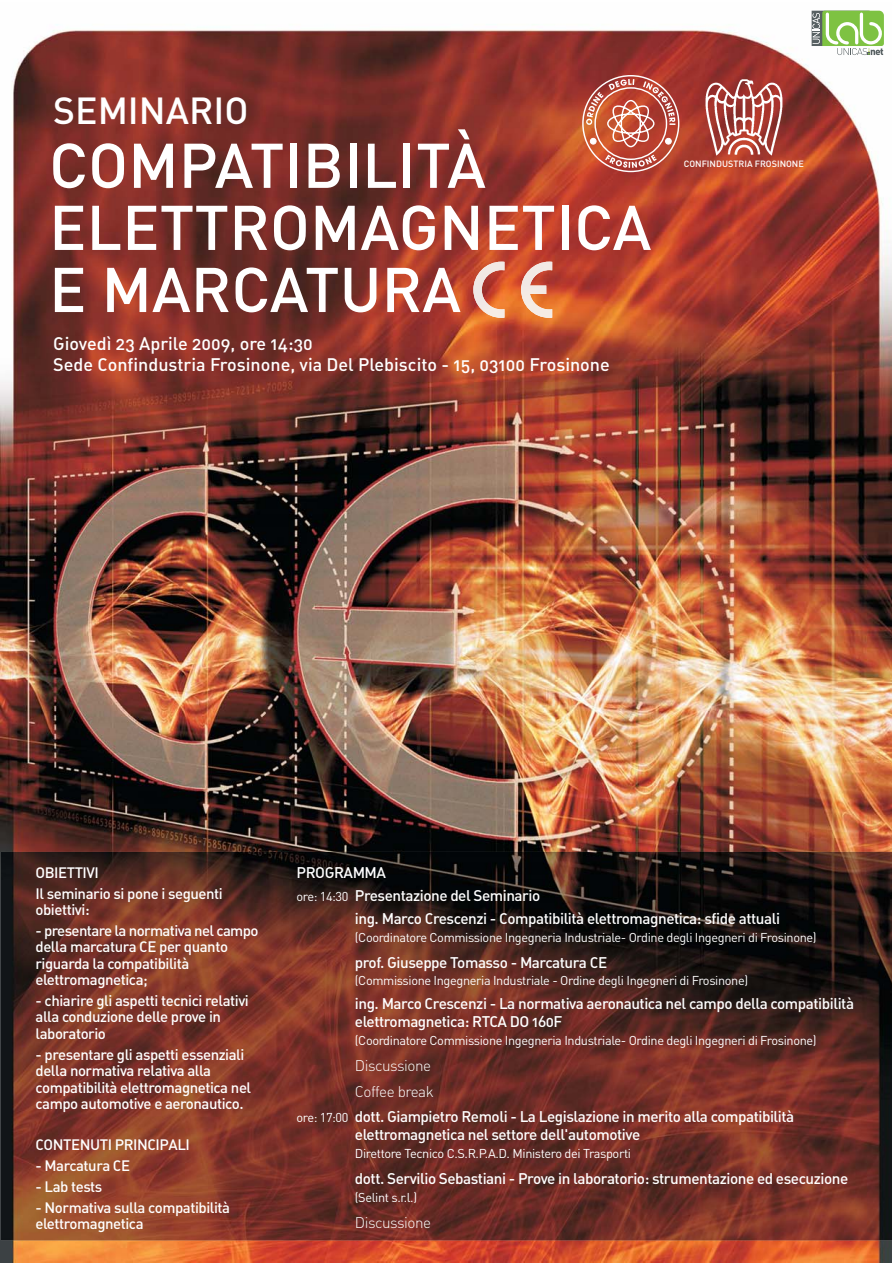
<style>
.page{position:relative;width:893px;height:1263px;background:#fff}
.page>*{position:absolute;margin:0;border:0;box-sizing:border-box;transform-origin:0 0}
.t1{font:500 62.1px/62.1px "DIN";color:#fff}
.t2{font:500 37.2px "DIN";color:#fff}
.t3{font:18px/21.3px "DIN Medium Alternate";color:#fff}
.t4{font:15.3px/18px "DIN Medium Alternate";letter-spacing:-.03em;color:#fff}
.t5{font:15.3px/25.8px "DIN Light Alternate";letter-spacing:-.03em;color:#fff}
.t6{font:15px/16.5px "DIN Medium Alternate";letter-spacing:-.03em;color:#fff}
.t7{font:12.75px "DIN";letter-spacing:-.03em;color:#fff}
.t8{font:500 9px "DIN";color:#fff}
.s1{font-family:"DIN";font-size:12.75px}
</style>
<div class="page">
<img style="left:1px;top:10px;width:891px;height:1253px">
<img style="left:1px;top:852px;width:891px;height:388px">
<img style="left:473px;top:262px;width:31px;height:56px">
<img style="left:521px;top:262px;width:31px;height:56px">
<img style="left:706px;top:80px;width:76px;height:75px">
<svg style="left:581px;top:74px;width:99px;height:99px;background:#c56755"></svg>
<svg style="left:811px;top:11px;width:73px;height:44px"></svg>
<h2 class="t2" style="left:53px;top:98px;width:197px">SEMINARIO</h2>
<h1 class="t1" style="left:49px;top:141px;width:604px">COMPATIBILITÀ<br>ELETTROMAGNETICA<br>E MARCATURA</h1>
<p class="t3" style="left:53px;top:335px;width:558px">Giovedì 23 Aprile 2009, ore 14:30<br>Sede Confindustria Frosinone, via Del Plebiscito - 15, 03100 Frosinone</p>
<p class="t8" style="left:684px;top:161px;width:122px">CONFINDUSTRIA FROSINONE</p>
<p class="t6" style="left:36px;top:864px;width:189px;line-height:20.7px">OBIETTIVI<br>Il seminario si pone i seguenti</p>
<p class="t6" style="left:36px;top:903px;width:56px">obiettivi:</p>
<p class="t6" style="left:36px;top:924px;width:225px">- presentare la normativa nel campo della marcatura CE per quanto riguarda la compatibilità elettromagnetica;</p>
<p class="t6" style="left:36px;top:994px;width:215px">- chiarire gli aspetti tecnici relativi alla conduzione delle prove in laboratorio</p>
<p class="t6" style="left:36px;top:1048px;width:217px">- presentare gli aspetti essenziali della normativa relativa alla compatibilità elettromagnetica nel campo automotive e aeronautico.</p>
<p class="t6" style="left:36px;top:1139px;width:156px">CONTENUTI PRINCIPALI</p>
<p class="t6" style="left:36px;top:1159px;width:96px">- Marcatura CE</p>
<p class="t6" style="left:36px;top:1180px;width:68px">- Lab tests</p>
<p class="t6" style="left:36px;top:1201px;width:196px">- Normativa sulla compatibilità elettromagnetica</p>
<p class="t4" style="left:297px;top:865px;width:91px">PROGRAMMA</p>
<p class="t4" style="left:297px;top:889px;width:245px"><span class="s1">ore: 14:30</span> Presentazione del Seminario</p>
<p class="t4" style="left:355px;top:912px;width:427px">ing. Marco Crescenzi - Compatibilità elettromagnetica: sfide attuali</p>
<p class="t7" style="left:355px;top:933px;width:463px">(Coordinatore Commissione Ingegneria Industriale- Ordine degli Ingegneri di Frosinone)</p>
<p class="t4" style="left:355px;top:955px;width:254px">prof. Giuseppe Tomasso - Marcatura CE</p>
<p class="t7" style="left:355px;top:976px;width:395px">(Commissione Ingegneria Industriale - Ordine degli Ingegneri di Frosinone)</p>
<p class="t4" style="left:355px;top:996px;width:501px">ing. Marco Crescenzi - La normativa aeronautica nel campo della compatibilità elettromagnetica: RTCA DO 160F</p>
<p class="t7" style="left:355px;top:1036px;width:463px">(Coordinatore Commissione Ingegneria Industriale- Ordine degli Ingegneri di Frosinone)</p>
<p class="t5" style="left:355px;top:1052px;width:80px">Discussione<br>Coffee break</p>
<p class="t4" style="left:355px;top:1110px;width:441px;text-indent:-58px"><span class="s1">ore: 17:00</span> dott. Giampietro Remoli - La Legislazione in merito alla compatibilità elettromagnetica nel settore dell'automotive</p>
<p class="t7" style="left:355px;top:1149px;width:278px">Direttore Tecnico C.S.R.P.A.D. Ministero dei Trasporti</p>
<p class="t4" style="left:355px;top:1171px;width:495px">dott. Servilio Sebastiani - Prove in laboratorio: strumentazione ed esecuzione</p>
<p class="t7" style="left:355px;top:1193px;width:64px">(Selint s.r.l.)</p>
<p class="t5" style="left:355px;top:1209px;width:78px">Discussione</p>
</div>
